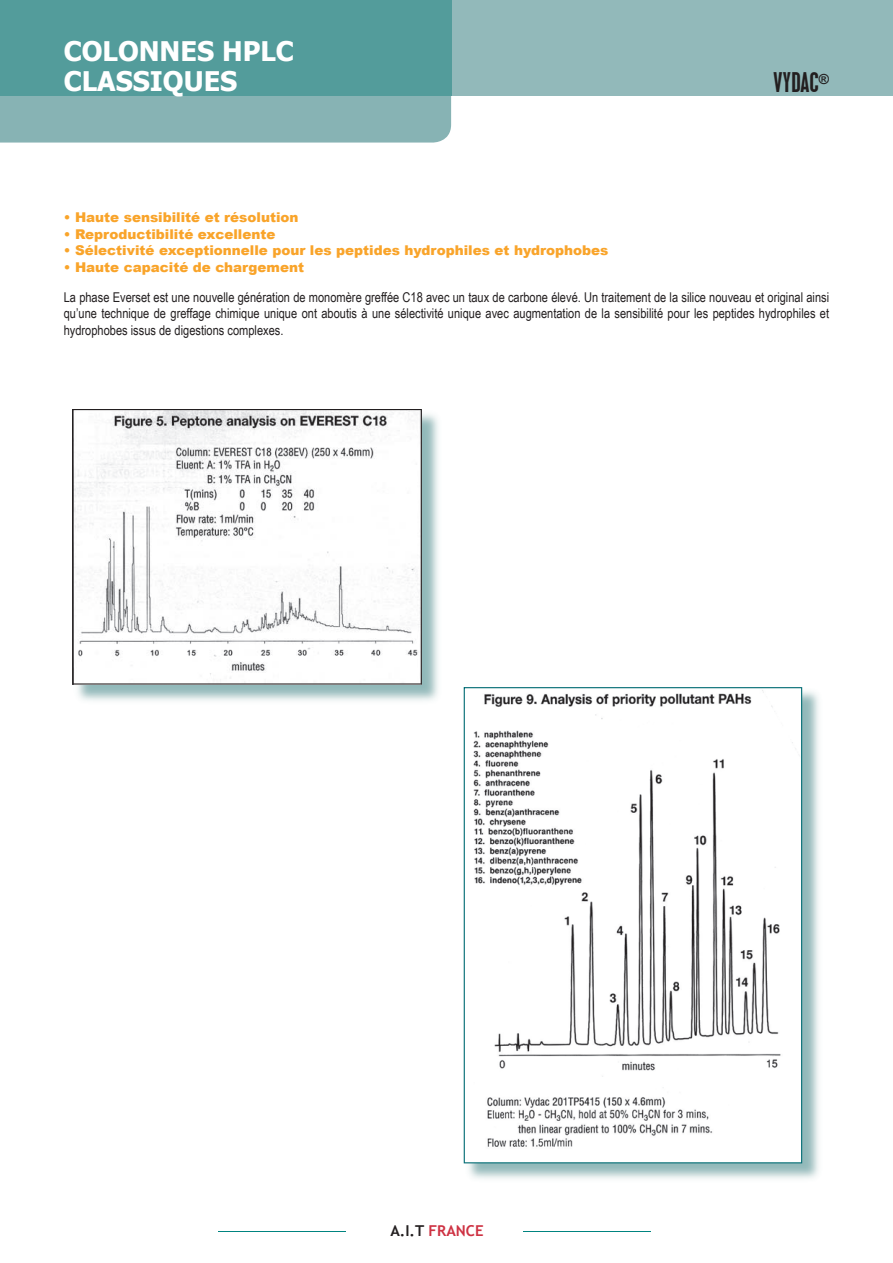
<style>
.page{position:relative;width:893px;height:1263px;background:#fff}
.page>*{position:absolute;margin:0;border:0;box-sizing:border-box;transform-origin:0 0}
.t1{font:700 27px/30px "Tahoma";color:#fff}
.t2{font:condensed 24px "Placard";letter-spacing:.005em;color:#231f20}
.t3{font:700 15px "Trebuchet MS";color:#ce3243}
.t4{font:13.5px/16.5px "Arial Narrow";color:#231f20;text-align:justify}
.t5{font:900 13.5px "Arial";color:#f9a42a}
.s1{color:#231f20}
</style>
<div class="page">
<div style="left:451px;top:0;width:442px;height:95px;background:#92b9ba"></div>
<div style="left:0;top:95px;width:451px;height:48px;background:#87b3b4"></div>
<div style="left:0;top:0;width:451px;height:95px;background:#539c9b"></div>
<hr style="left:218px;top:1231px;width:127px;height:1px;background:#008480">
<hr style="left:523px;top:1231px;width:128px;height:1px;background:#008480">
<img style="left:74px;top:414px;width:364px;height:287px">
<svg style="left:72px;top:409px;width:350px;height:275px"></svg>
<img style="left:465px;top:688px;width:354px;height:491px">
<svg style="left:464px;top:687px;width:338px;height:476px"></svg>
<h1 class="t1" style="left:64px;top:35px;width:232px">COLONNES HPLC<br>CLASSIQUES</h1>
<p class="t5" style="left:64px;top:208px;width:236px">• Haute sensibilité et résolution</p>
<p class="t5" style="left:64px;top:224px;width:213px">• Reproductibilité excellente</p>
<p class="t5" style="left:64px;top:241px;width:546px">• Sélectivité exceptionnelle pour les peptides hydrophiles et hydrophobes</p>
<p class="t5" style="left:64px;top:257px;width:242px">• Haute capacité de chargement</p>
<h2 class="t2" style="left:773px;top:68px;width:58px">VYDAC<sup>®</sup></h2>
<p class="t4" style="left:64px;top:288px;width:767px">La phase Everset est une nouvelle génération de monomère greffée C18 avec un taux de carbone élevé. Un traitement de la silice nouveau et original ainsi qu’une technique de greffage chimique unique ont aboutis à une sélectivité unique avec augmentation de la sensibilité pour les peptides hydrophiles et hydrophobes issus de digestions complexes.</p>
<p class="t3" style="left:390px;top:1221px;width:95px"><span class="s1">A.I.T</span> FRANCE</p>
</div>
